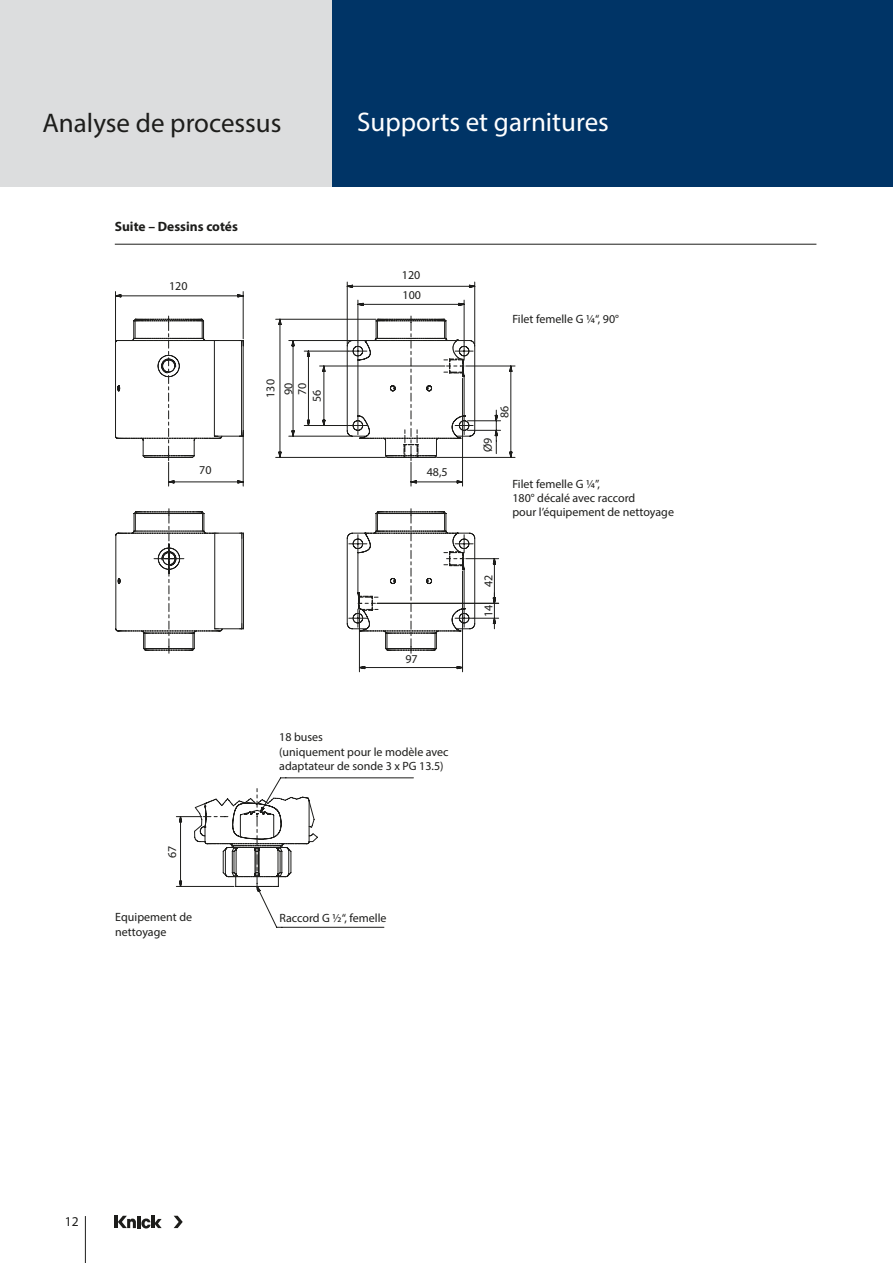
<style>
.page{position:relative;width:893px;height:1263px;background:#fff}
.page>*{position:absolute;margin:0;border:0;box-sizing:border-box;transform-origin:0 0}
.Produktgruppe{font:27px "Myriad Pro";color:#fff}
.t1{font:27px "Myriad Pro";color:#1d1d1b}
.Tabelle_Headline{font:700 13.5px "Myriad Pro";color:#1d1d1b}
.t2{font:13.5px "Myriad Pro";color:#1d1d1b}
.Beschriftungen{font:12px/14.2px "Myriad Pro";color:#1d1d1b}
.Beschriftung{font:12px "Myriad Pro";color:#1d1d1b}
</style>
<div class="page">
<div style="left:332px;top:0;width:561px;height:187px;background:#003466"></div>
<div style="left:0;top:0;width:332px;height:187px;background:#dcddde"></div>
<hr style="left:85px;top:1216px;width:1px;height:47px;background:#1d1d1b">
<hr style="left:114px;top:1216px;width:4px;height:12px;background:#1d1d1b">
<svg style="left:174px;top:1216px;width:9px;height:12px"></svg>
<svg style="left:118px;top:1216px;width:44px;height:12px"></svg>
<svg style="left:115px;top:282px;width:400px;height:204px"></svg>
<svg style="left:115px;top:509px;width:384px;height:144px"></svg>
<svg style="left:176px;top:777px;width:238px;height:151px"></svg>
<hr style="left:115px;top:244px;width:701px;height:1px;background:#1d1d1b">
<h1 class="t1" style="left:43px;top:106px;width:240px">Analyse de processus</h1>
<p class="Tabelle_Headline" style="left:115px;top:218px;width:125px">Suite – Dessins cotés</p>
<p class="Beschriftung" style="left:169px;top:279px;width:20px">120</p>
<p class="Beschriftungen" style="left:263px;top:398px;width:20px;rotate:-90deg">130</p>
<p class="Beschriftung" style="left:281px;top:395px;width:14px;rotate:-90deg">90</p>
<p class="Beschriftung" style="left:295px;top:395px;width:14px;rotate:-90deg">70</p>
<p class="Beschriftung" style="left:309px;top:402px;width:14px;rotate:-90deg">56</p>
<p class="Produktgruppe" style="left:357px;top:105px;width:253px">Supports et garnitures</p>
<p class="Beschriftungen" style="left:402px;top:267px;width:20px">120</p>
<p class="Beschriftungen" style="left:403px;top:288px;width:20px">100</p>
<p class="Beschriftungen" style="left:512px;top:312px;width:108px">Filet femelle G 1/4“, 90°</p>
<p class="Beschriftungen" style="left:480px;top:452px;width:16px;rotate:-90deg">Ø 9</p>
<p class="Beschriftungen" style="left:497px;top:418px;width:14px;rotate:-90deg">86</p>
<p class="Beschriftung" style="left:199px;top:462px;width:14px">70</p>
<p class="Beschriftungen" style="left:427px;top:465px;width:22px">48,5</p>
<p class="Beschriftungen" style="left:165px;top:858px;width:14px;rotate:-90deg">67</p>
<p class="Beschriftungen" style="left:115px;top:910px;width:78px">Equipement de nettoyage</p>
<p class="Beschriftungen" style="left:405px;top:651px;width:14px">97</p>
<p class="Beschriftungen" style="left:279px;top:730px;width:45px">18 buses</p>
<p class="Beschriftungen" style="left:279px;top:744px;width:171px">(uniquement pour le modèle avec adaptateur de sonde 3 x PG 13.5)</p>
<p class="Beschriftungen" style="left:280px;top:910px;width:108px">Raccord G 1/2“, femelle</p>
<p class="Beschriftungen" style="left:512px;top:476px;width:163px">Filet femelle G 1/4”,<br>180° décalé avec raccord<br>pour l’équipement de nettoyage</p>
<p class="Beschriftungen" style="left:481px;top:587px;width:14px;rotate:-90deg">42</p>
<p class="Beschriftungen" style="left:481px;top:617px;width:14px;rotate:-90deg">14</p>
<p class="t2" style="left:65px;top:1213px;width:15px">12</p>
</div>
